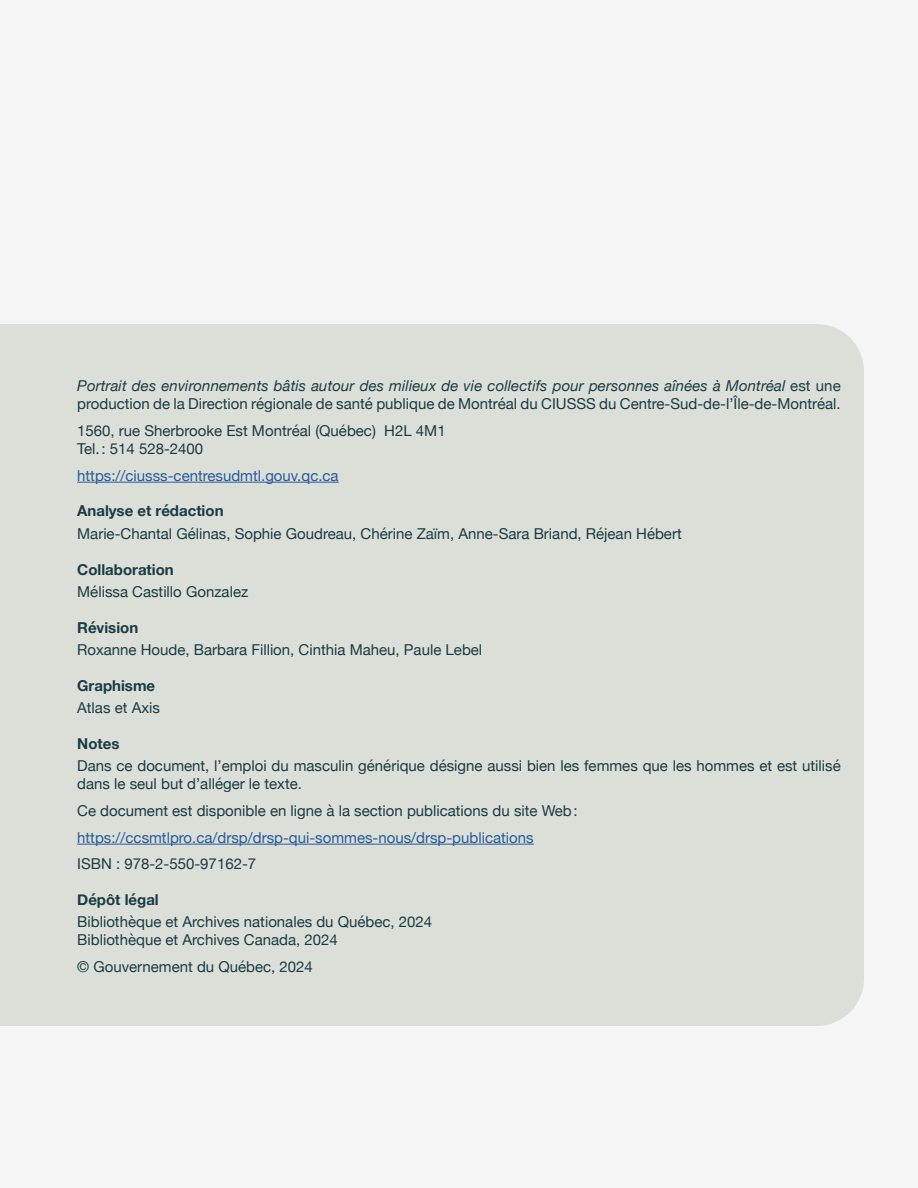
<style>
.page{position:relative;width:918px;height:1188px;background:#f5f5f5}
.page>*{position:absolute;margin:0;border:0;box-sizing:border-box;transform-origin:0 0}
.t1{font:15px/18px "Helvetica Neue";color:#1a3a45}
.t2{font:15px "Helvetica Neue";color:#275b9b}
.t3{font:700 15px "Helvetica Neue";color:#1a3a45}
.s1{font-style:italic}
</style>
<div class="page">
<div style="left:0;top:324px;width:864px;height:702px;background:#dbdfd8"></div>
<hr style="left:77px;top:482px;width:262px;height:1px;background:#275b9b">
<hr style="left:77px;top:844px;width:457px;height:1px;background:#275b9b">
<p class="t1" style="left:77px;top:378px;width:765px"><span class="s1">Portrait des environnements bâtis autour des milieux de vie collectifs pour personnes aînées à Montréal</span> est une production de la Direction régionale de santé publique de Montréal du CIUSSS du Centre-Sud-de-l’Île-de-Montréal.</p>
<p class="t1" style="left:77px;top:423px;width:370px">1560, rue Sherbrooke Est Montréal (Québec) H2L 4M1<br>Tel.: 514 528-2400</p>
<p class="t2" style="left:77px;top:465px;width:263px">https://ciusss-centresudmtl.gouv.qc.ca</p>
<p class="t3" style="left:77px;top:499px;width:148px">Analyse et rédaction</p>
<p class="t1" style="left:77px;top:525px;width:606px">Marie-Chantal Gélinas, Sophie Goudreau, Chérine Zaïm, Anne-Sara Briand, Réjean Hébert</p>
<p class="t3" style="left:77px;top:558px;width:98px">Collaboration</p>
<p class="t1" style="left:77px;top:583px;width:173px">Mélissa Castillo Gonzalez</p>
<p class="t3" style="left:77px;top:616px;width:63px">Révision</p>
<p class="t1" style="left:77px;top:642px;width:407px">Roxanne Houde, Barbara Fillion, Cinthia Maheu, Paule Lebel</p>
<p class="t3" style="left:77px;top:674px;width:80px">Graphisme</p>
<p class="t1" style="left:77px;top:700px;width:84px">Atlas et Axis</p>
<p class="t3" style="left:77px;top:732px;width:44px">Notes</p>
<p class="t1" style="left:77px;top:758px;width:765px">Dans ce document, l’emploi du masculin générique désigne aussi bien les femmes que les hommes et est utilisé dans le seul but d’alléger le texte.</p>
<p class="t1" style="left:77px;top:803px;width:502px">Ce document est disponible en ligne à la section publications du site Web:</p>
<p class="t2" style="left:77px;top:826px;width:458px">https://ccsmtlpro.ca/drsp/drsp-qui-sommes-nous/drsp-publications</p>
<p class="t1" style="left:77px;top:856px;width:180px">ISBN : 978-2-550-97162-7</p>
<p class="t3" style="left:77px;top:888px;width:83px">Dépôt légal</p>
<p class="t1" style="left:77px;top:914px;width:357px">Bibliothèque et Archives nationales du Québec, 2024<br>Bibliothèque et Archives Canada, 2024</p>
<p class="t1" style="left:77px;top:959px;width:237px">© Gouvernement du Québec, 2024</p>
</div>
